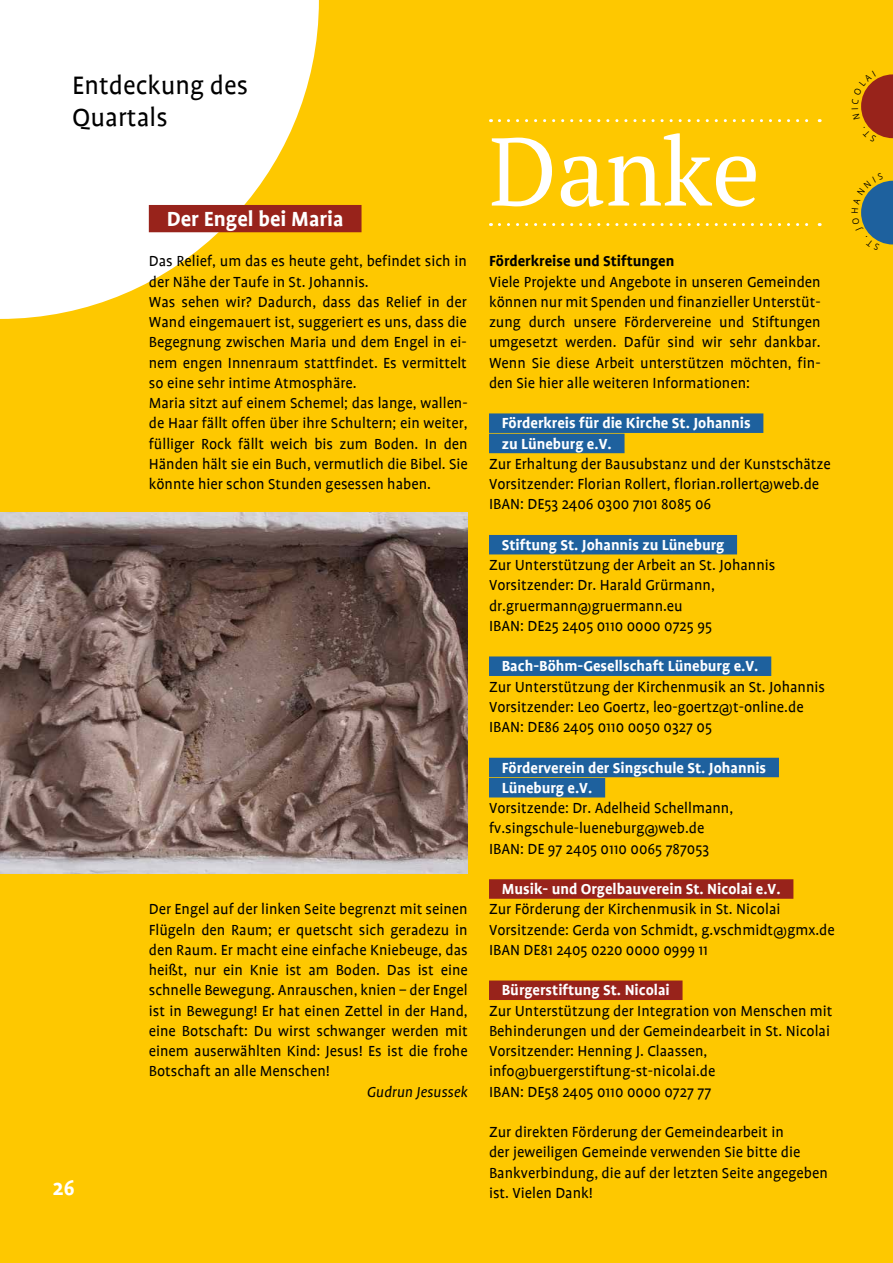
<style>
.page{position:relative;width:893px;height:1263px;background:#fec800}
.page>*{position:absolute;margin:0;border:0;box-sizing:border-box;transform-origin:0 0}
.t1{font:96px "PT Serif";color:#fff}
.t2{font:28.5px/32.2px "Profile";color:#000}
.t3{font:700 24px "Profile";color:#fff}
.t4{font:700 23.1px "Profile";color:#fff}
.t5{font:16.5px/20.2px "Profile";color:#000}
.t6{font:700 16.5px/20.2px "Profile";color:#fff}
.t7{font:700 16.5px "Profile";color:#000}
.t8{font:italic 16.5px "Profile";color:#000}
</style>
<div class="page">
<div style="left:489px;top:413px;width:274px;height:20px;background:#1e619e"></div>
<div style="left:489px;top:434px;width:135px;height:19px;background:#1e619e"></div>
<div style="left:489px;top:535px;width:248px;height:19px;background:#1e619e"></div>
<div style="left:489px;top:656px;width:282px;height:20px;background:#1e619e"></div>
<div style="left:489px;top:758px;width:290px;height:19px;background:#1e619e"></div>
<div style="left:489px;top:778px;width:116px;height:19px;background:#1e619e"></div>
<div style="left:489px;top:879px;width:304px;height:20px;background:#98231b"></div>
<div style="left:489px;top:980px;width:193px;height:20px;background:#98231b"></div>
<svg style="left:499px;top:223px;width:321px;height:3px"></svg>
<svg style="left:499px;top:119px;width:321px;height:3px"></svg>
<svg style="left:0;top:0;width:319px;height:319px;fill:#fff"></svg>
<hr style="left:892px;top:47px;width:1px;height:229px;background:#fff">
<div style="left:149px;top:205px;width:213px;height:27px;background:#98231b"></div>
<img style="left:0;top:513px;width:468px;height:361px">
<svg style="left:861px;top:173px;width:32px;height:78px"></svg>
<svg style="left:861px;top:70px;width:32px;height:73px"></svg>
<h2 class="t2" style="left:72px;top:69px;width:177px">Entdeckung des<br>Quartals</h2>
<h3 class="t4" style="left:167px;top:206px;width:178px">Der Engel bei Maria</h3>
<p class="t5" style="left:149px;top:251px;width:320px">Das Relief, um das es heute geht, befindet sich in der Nähe der Taufe in St. Johannis.<br>Was sehen wir? Dadurch, dass das Relief in der Wand eingemauert ist, suggeriert es uns, dass die Begegnung zwischen Maria und dem Engel in ei&shy;nem engen Innenraum stattfindet. Es vermittelt so eine sehr intime Atmosphäre.<br>Maria sitzt auf einem Schemel; das lange, wallen&shy;de Haar fällt offen über ihre Schultern; ein weiter, fülliger Rock fällt weich bis zum Boden. In den Händen hält sie ein Buch, vermutlich die Bibel. Sie könnte hier schon Stunden gesessen haben.</p>
<h3 class="t3" style="left:53px;top:1175px;width:24px">26</h3>
<p class="t5" style="left:149px;top:899px;width:320px;text-align:justify">Der Engel auf der linken Seite begrenzt mit seinen Flügeln den Raum; er quetscht sich geradezu in den Raum. Er macht eine einfache Kniebeuge, das heißt, nur ein Knie ist am Boden. Das ist eine schnelle Bewegung. Anrauschen, knien – der Engel ist in Bewegung! Er hat einen Zettel in der Hand, eine Botschaft: Du wirst schwanger werden mit einem auserwählten Kind: Jesus! Es ist die frohe Botschaft an alle Menschen!</p>
<p class="t8" style="left:367px;top:1083px;width:102px">Gudrun Jesussek</p>
<h1 class="t1" style="left:489px;top:109px;width:273px">Danke</h1>
<p class="t7" style="left:489px;top:252px;width:187px">Förderkreise und Stiftungen</p>
<p class="t5" style="left:489px;top:271px;width:333px;text-align:justify">Viele Projekte und Angebote in unseren Gemeinden können nur mit Spenden und finanzieller Unterstüt&shy;zung durch unsere Fördervereine und Stiftungen umgesetzt werden. Dafür sind wir sehr dankbar.<br>Wenn Sie diese Arbeit unterstützen möchten, fin&shy;den Sie hier alle weiteren Informationen:</p>
<p class="t6" style="left:502px;top:413px;width:250px">Förderkreis für die Kirche St. Johannis zu Lüneburg e.V.</p>
<p class="t5" style="left:489px;top:454px;width:343px">Zur Erhaltung der Bausubstanz und der Kunstschätze<br>Vorsitzender: Florian Rollert, florian.rollert@web.de<br>IBAN: DE53 2406 0300 7101 8085 06</p>
<p class="t6" style="left:502px;top:535px;width:224px">Stiftung St. Johannis zu Lüneburg</p>
<p class="t5" style="left:489px;top:555px;width:288px">Zur Unterstützung der Arbeit an St. Johannis Vorsitzender: Dr. Harald Grürmann, dr.gruermann@gruermann.eu<br>IBAN: DE25 2405 0110 0000 0725 95</p>
<p class="t6" style="left:502px;top:656px;width:258px">Bach-Böhm-Gesellschaft Lüneburg e.V.</p>
<p class="t5" style="left:489px;top:676px;width:338px">Zur Unterstützung der Kirchenmusik an St. Johannis<br>Vorsitzender: Leo Goertz, leo-goertz@t-online.de<br>IBAN: DE86 2405 0110 0050 0327 05</p>
<p class="t6" style="left:502px;top:757px;width:266px">Förderverein der Singschule St. Johannis<br>Lüneburg e.V.</p>
<p class="t5" style="left:489px;top:798px;width:246px">Vorsitzende: Dr. Adelheid Schellmann, fv.singschule-lueneburg@web.de<br>IBAN: DE 97 2405 0110 0065 787053</p>
<p class="t6" style="left:502px;top:879px;width:280px">Musik- und Orgelbauverein St. Nicolai e.V.</p>
<p class="t5" style="left:489px;top:899px;width:347px">Zur Förderung der Kirchenmusik in St. Nicolai<br>Vorsitzende: Gerda von Schmidt, g.vschmidt@gmx.de<br>IBAN DE81 2405 0220 0000 0999 11</p>
<p class="t6" style="left:502px;top:980px;width:170px">Bürgerstiftung St. Nicolai</p>
<p class="t5" style="left:489px;top:1000px;width:345px">Zur Unterstützung der Integration von Menschen mit Behinderungen und der Gemeindearbeit in St. Nicolai Vorsitzender: Henning J. Claassen, info@buergerstiftung-st-nicolai.de<br>IBAN: DE58 2405 0110 0000 0727 77</p>
<p class="t5" style="left:489px;top:1122px;width:340px">Zur direkten Förderung der Gemeindearbeit in<br>der jeweiligen Gemeinde verwenden Sie bitte die Bankverbindung, die auf der letzten Seite angegeben ist. Vielen Dank!</p>
</div>
